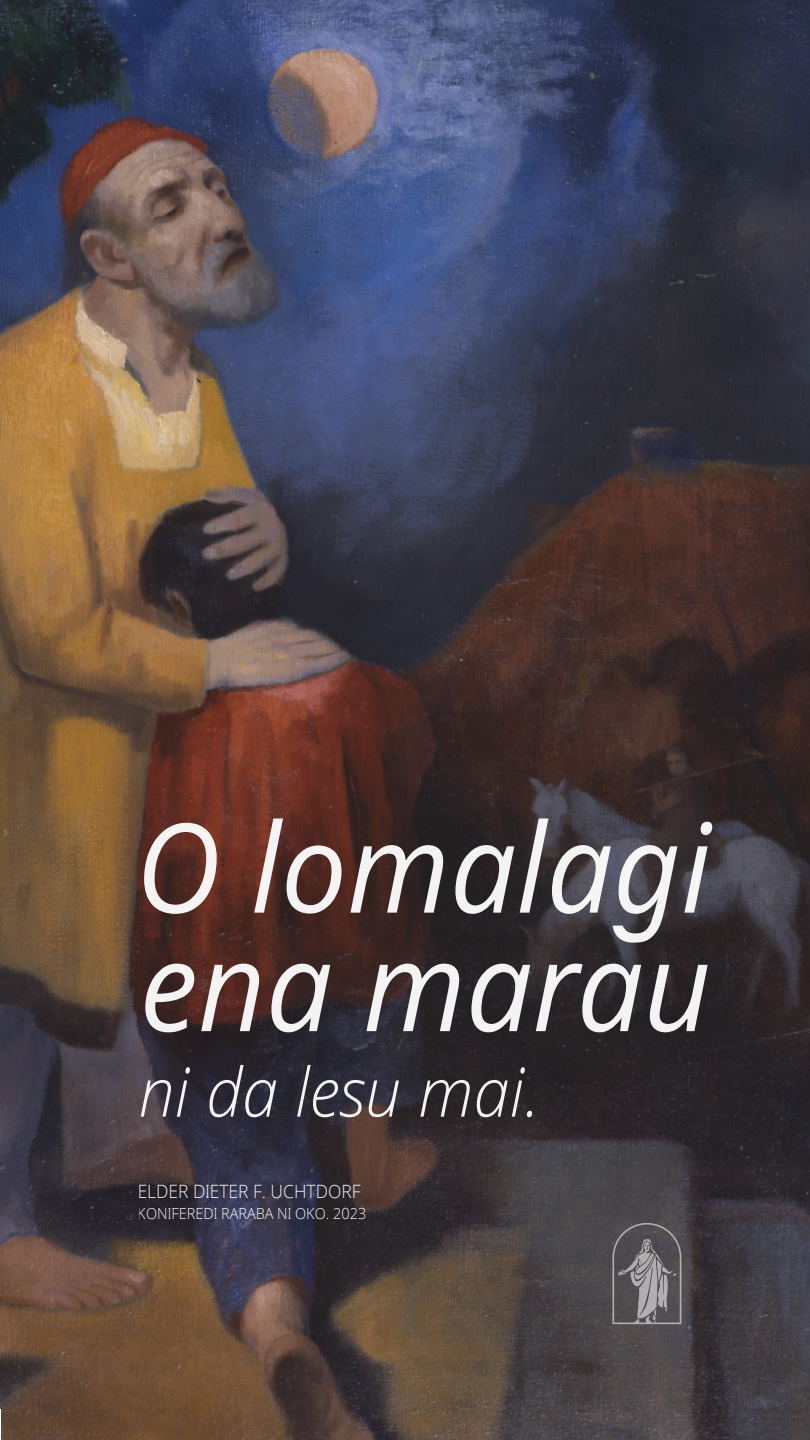
<style>
.page{position:relative;width:810px;height:1440px;background:#fff}
.page>*{position:absolute;margin:0;border:0;box-sizing:border-box;transform-origin:0 0}
.t1{font:italic 123.9px/118.5px "Dots Solidlds Lat";color:#fff;scale:.95 1}
.t2{font:italic 300 68.1px "Dots Solidlds Lat";color:#fff;scale:.95 1}
.t3{font:300 18.38px "Dots Solidlds Lat";color:#fff;scale:.95 1}
.t4{font:300 15.3px "Dots Solidlds Lat";color:#fff;scale:.95 1}
</style>
<div class="page">
<img style="left:0;top:0;width:810px;height:1440px">
<svg style="left:612px;top:1223px;width:69px;height:101px"></svg>
<h1 class="t1" style="left:135px;top:809px;width:608px">O lomalagi ena marau</h1>
<h2 class="t2" style="left:138px;top:1042px;width:424px">ni da lesu mai.</h2>
<p class="t3" style="left:138px;top:1178px;width:236px">ELDER DIETER F. UCHTDORF</p>
<p class="t4" style="left:138px;top:1203px;width:242px">KONIFEREDI RARABA NI OKO. 2023</p>
</div>
